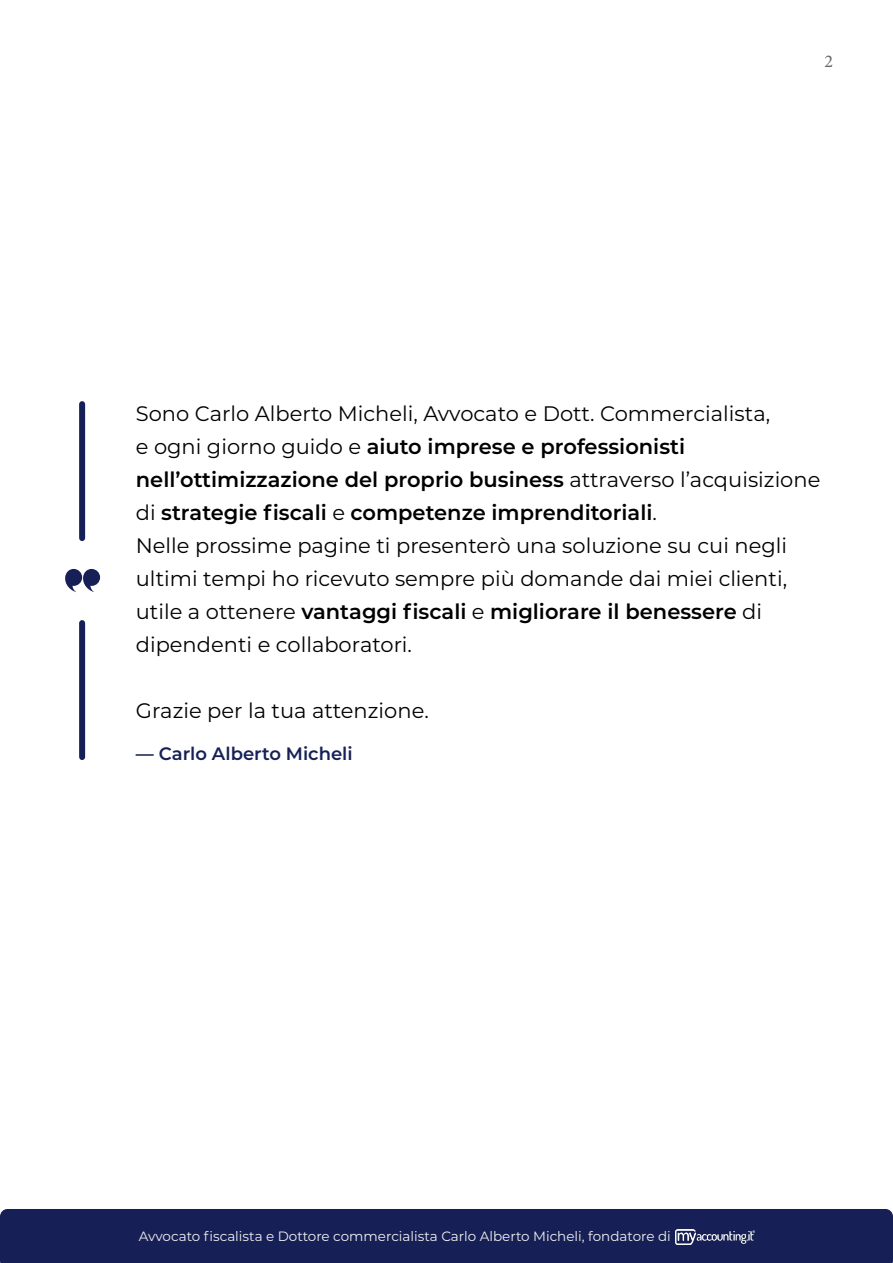
<style>
.page{position:relative;width:893px;height:1263px;background:#fff}
.page>*{position:absolute;margin:0;border:0;box-sizing:border-box;transform-origin:0 0}
.t1{font:21px/33px "Montserrat";color:#000}
.t2{font:600 21px/33px "Montserrat";color:#000}
.t3{font:600 18px "Montserrat";color:#162056}
.t4{font:18px "Minion Pro";color:#656565}
.t5{font:13.5px "Montserrat";color:#f1f1f1}
.s1{font-weight:400}
.s2{font-weight:600}
</style>
<div class="page">
<div style="left:0;top:1209px;width:893px;height:54px;background:#162056"></div>
<img style="left:676px;top:1229px;width:79px;height:15px">
<svg style="left:65px;top:569px;width:35px;height:23px"></svg>
<div style="left:79px;top:404px;width:6px;height:134px;background:#162056"></div>
<div style="left:79px;top:623px;width:6px;height:134px;background:#162056"></div>
<p class="t4" style="left:824px;top:49px;width:10px">2</p>
<p class="t2" style="left:136px;top:396px;width:686px"><span class="s1">Sono Carlo Alberto Micheli, Avvocato e Dott. Commercialista,<br>e ogni giorno guido e</span> aiuto imprese e professionisti nell’ottimizzazione del proprio business <span class="s1">attraverso l’acquisizione di</span> strategie fiscali <span class="s1">e</span> competenze imprenditoriali<span class="s1">.</span></p>
<p class="t1" style="left:136px;top:528px;width:653px">Nelle prossime pagine ti presenterò una soluzione su cui negli ultimi tempi ho ricevuto sempre più domande dai miei clienti, utile a ottenere <span class="s2">vantaggi fiscali</span> e <span class="s2">migliorare il benessere</span> di dipendenti e collaboratori.</p>
<p class="t1" style="left:136px;top:693px;width:294px">Grazie per la tua attenzione.</p>
<p class="t3" style="left:136px;top:741px;width:218px">— Carlo Alberto Micheli</p>
<p class="t5" style="left:139px;top:1227px;width:533px">Avvocato fiscalista e Dottore commercialista Carlo Alberto Micheli, fondatore di</p>
</div>
